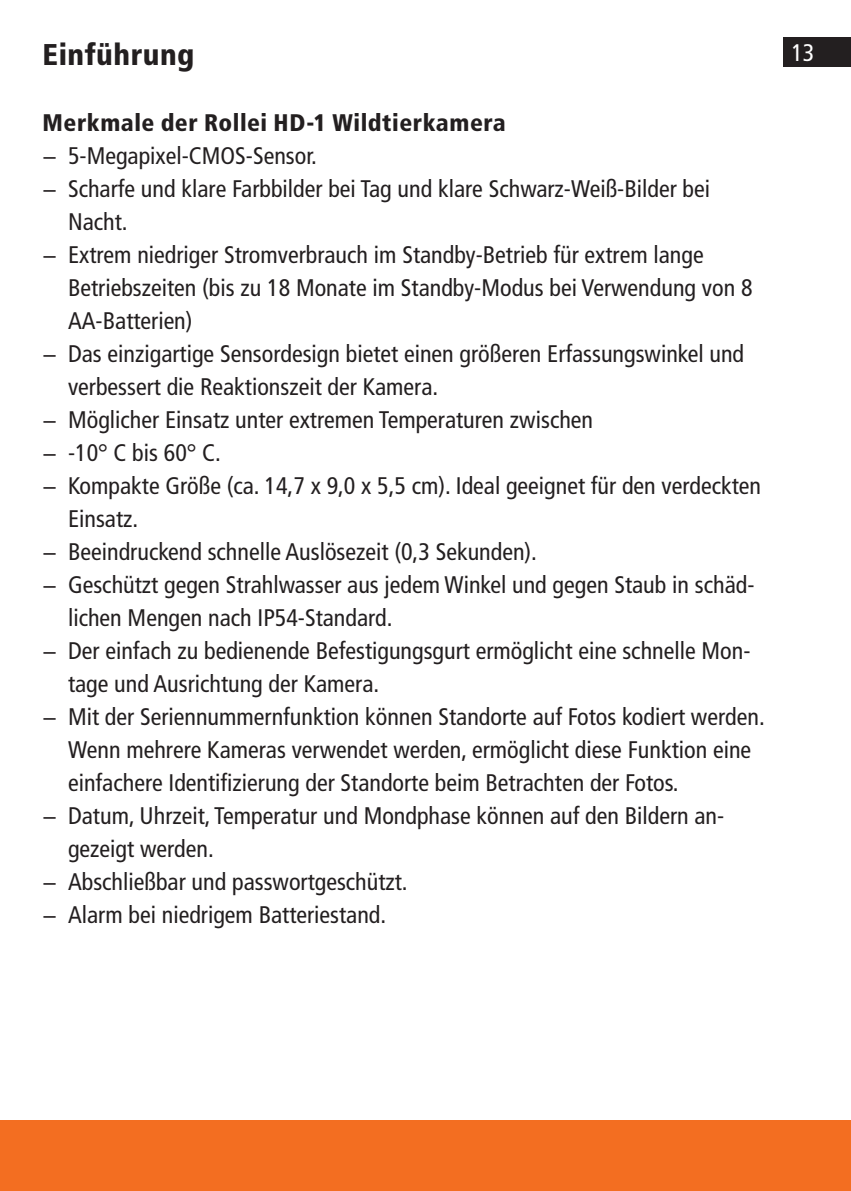
<style>
.page{position:relative;width:851px;height:1191px;background:#fff}
.page>*{position:absolute;margin:0;border:0;box-sizing:border-box;transform-origin:0 0}
.Überschrift_1{font:900 condensed 30px "Frutiger LT";letter-spacing:.015em;color:#231f20}
.t1{font:condensed 24px/33px "Frutiger LT";color:#231f20}
.Überschrift_2{font:900 condensed 24px "Frutiger LT";letter-spacing:.02em;color:#231f20}
.t2{font:condensed 24px "Frutiger LT";color:#fff}
</style>
<div class="page">
<div style="left:782px;top:37px;width:68px;height:30px;background:#231f20"></div>
<div style="left:0;top:1120px;width:850px;height:71px;background:#f36e21"></div>
<p class="Überschrift_1" style="left:43px;top:37px;width:153px">Einführung</p>
<p class="t2" style="left:791px;top:38px;width:25px">13</p>
<p class="Überschrift_2" style="left:43px;top:108px;width:464px">Merkmale der Rollei HD-1 Wildtierkamera</p>
<p class="t1" style="left:43px;top:139px;width:272px">− 5-Megapixel-CMOS-Sensor.</p>
<p class="t1" style="left:68px;top:172px;width:643px;text-indent:-26px">− Scharfe und klare Farbbilder bei Tag und klare Schwarz-Weiß-Bilder bei<br>Nacht.</p>
<p class="t1" style="left:68px;top:238px;width:686px;text-indent:-26px">− Extrem niedriger Stromverbrauch im Standby-Betrieb für extrem lange<br>Betriebszeiten (bis zu 18 Monate im Standby-Modus bei Verwendung von 8<br>AA-Batterien)</p>
<p class="t1" style="left:68px;top:337px;width:677px;text-indent:-26px">− Das einzigartige Sensordesign bietet einen größeren Erfassungswinkel und verbessert die Reaktionszeit der Kamera.</p>
<p class="t1" style="left:43px;top:403px;width:552px">− Möglicher Einsatz unter extremen Temperaturen zwischen</p>
<p class="t1" style="left:43px;top:436px;width:176px">− -10° C bis 60° C.</p>
<p class="t1" style="left:68px;top:469px;width:694px;text-indent:-26px">− Kompakte Größe (ca. 14,7 x 9,0 x 5,5 cm). Ideal geeignet für den verdeckten<br>Einsatz.</p>
<p class="t1" style="left:43px;top:535px;width:492px">− Beeindruckend schnelle Auslösezeit (0,3 Sekunden).</p>
<p class="t1" style="left:68px;top:568px;width:687px;text-indent:-26px">− Geschützt gegen Strahlwasser aus jedem Winkel und gegen Staub in schäd&shy;lichen Mengen nach IP54-Standard.</p>
<p class="t1" style="left:68px;top:634px;width:683px;text-indent:-26px">− Der einfach zu bedienende Befestigungsgurt ermöglicht eine schnelle Mon&shy;tage und Ausrichtung der Kamera.</p>
<p class="t1" style="left:68px;top:700px;width:694px;text-indent:-26px">− Mit der Seriennummernfunktion können Standorte auf Fotos kodiert werden.<br>Wenn mehrere Kameras verwendet werden, ermöglicht diese Funktion eine einfachere Identifizierung der Standorte beim Betrachten der Fotos.</p>
<p class="t1" style="left:68px;top:799px;width:657px;text-indent:-26px">− Datum, Uhrzeit, Temperatur und Mondphase können auf den Bildern an&shy;gezeigt werden.</p>
<p class="t1" style="left:43px;top:865px;width:363px">− Abschließbar und passwortgeschützt.</p>
<p class="t1" style="left:43px;top:898px;width:342px">− Alarm bei niedrigem Batteriestand.</p>
</div>
